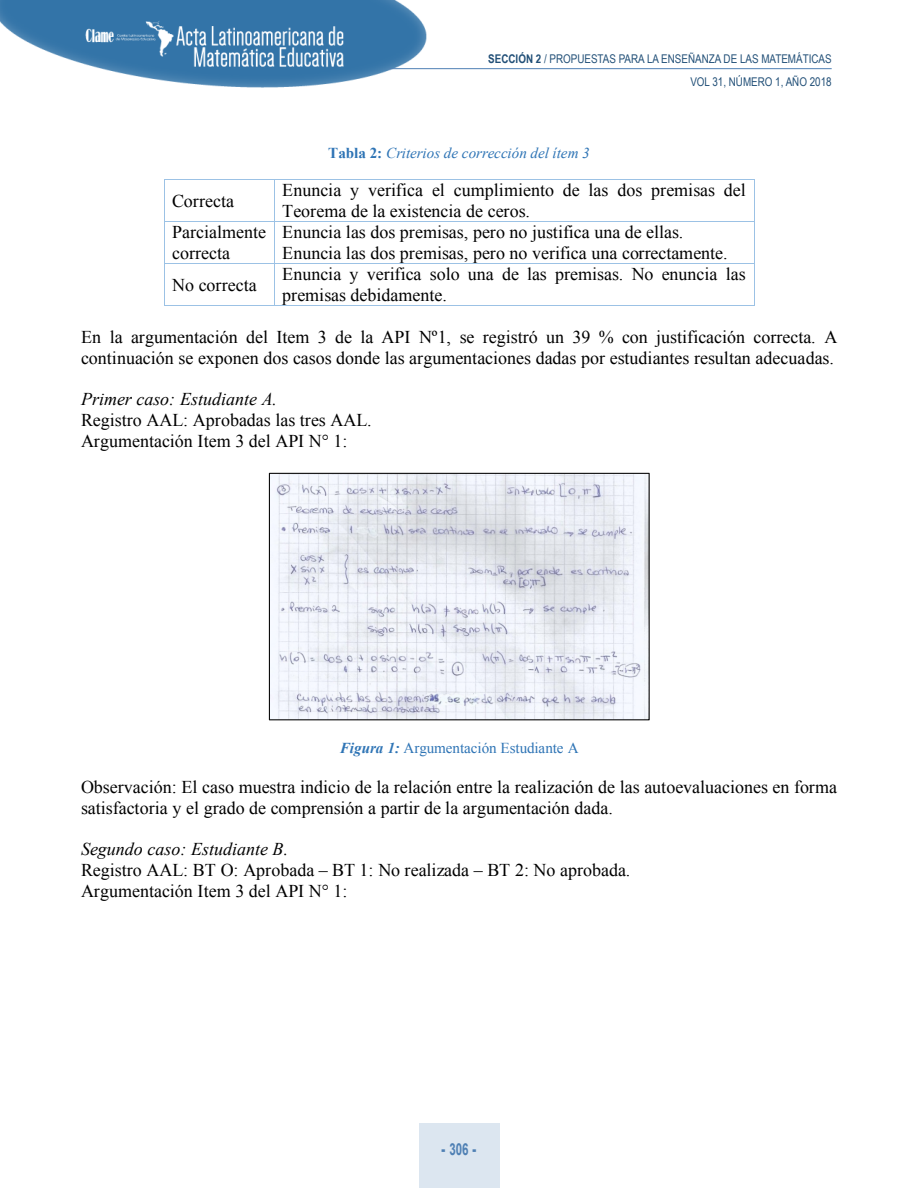
<style>
.page{position:relative;width:918px;height:1188px;background:#fff}
.page>*{position:absolute;margin:0;border:0;box-sizing:border-box;transform-origin:0 0}
.t1{font:18px/20.5px "Times New Roman";color:#000}
.t2{font:italic 18px "Times New Roman";color:#000}
.t3{font:700 16.5px "Arial";color:#4f80b4;scale:.7 1}
.t4{font:italic 15.15px "Times New Roman";color:#2e74b5}
.t5{font:15.15px "Times New Roman";color:#2e74b5}
.t6{font:12px/23px "Arial Narrow";color:#214f77;text-align:right}
.s1{font-weight:700}
.s2{font-weight:700;font-style:normal}
.s3{font-weight:700;font-style:italic}
.s4{font-weight:900}
</style>
<div class="page">
<img style="left:0;top:0;width:435px;height:88px">
<hr style="left:389px;top:68px;width:443px;height:1px;background:#4f80b4">
<div style="left:419px;top:1123px;width:80px;height:65px;background:#dce6f0"></div>
<hr style="left:165px;top:179px;width:109px;height:1px;background:#9cc2e5">
<hr style="left:275px;top:179px;width:479px;height:1px;background:#9cc2e5">
<hr style="left:164px;top:180px;width:1px;height:41px;background:#9cc2e5">
<hr style="left:274px;top:180px;width:1px;height:41px;background:#9cc2e5">
<hr style="left:754px;top:180px;width:1px;height:41px;background:#9cc2e5">
<hr style="left:165px;top:221px;width:109px;height:1px;background:#9cc2e5">
<hr style="left:275px;top:221px;width:479px;height:1px;background:#9cc2e5">
<hr style="left:164px;top:222px;width:1px;height:41px;background:#9cc2e5">
<hr style="left:274px;top:222px;width:1px;height:41px;background:#9cc2e5">
<hr style="left:754px;top:222px;width:1px;height:41px;background:#9cc2e5">
<hr style="left:165px;top:263px;width:109px;height:1px;background:#9cc2e5">
<hr style="left:275px;top:263px;width:479px;height:1px;background:#9cc2e5">
<hr style="left:164px;top:264px;width:1px;height:41px;background:#9cc2e5">
<hr style="left:165px;top:305px;width:109px;height:1px;background:#9cc2e5">
<hr style="left:274px;top:264px;width:1px;height:41px;background:#9cc2e5">
<hr style="left:275px;top:305px;width:479px;height:1px;background:#9cc2e5">
<hr style="left:754px;top:264px;width:1px;height:41px;background:#9cc2e5">
<img style="left:271px;top:475px;width:377px;height:243px">
<div style="left:269px;top:473px;width:381px;height:247px;border:1px solid #0d0d0d"></div>
<p class="t6" style="left:488px;top:47px;width:345px"><span class="s1">SECCIÓN 2</span> / PROPUESTAS PARA LA ENSEÑANZA DE LAS MATEMÁTICAS<br>VOL 31, NÚMERO 1, AÑO 2018</p>
<p class="t4" style="left:328px;top:145px;width:263px"><span class="s2">Tabla 2:</span> Criterios de corrección del ítem 3</p>
<p class="t1" style="left:172px;top:190px;width:63px">Correcta</p>
<p class="t1" style="left:282px;top:180px;width:465px">Enuncia y verifica el cumplimiento de las dos premisas del<br>Teorema de la existencia de ceros.</p>
<p class="t1" style="left:172px;top:222px;width:96px">Parcialmente correcta</p>
<p class="t1" style="left:282px;top:222px;width:447px">Enuncia las dos premisas, pero no justifica una de ellas.<br>Enuncia las dos premisas, pero no verifica una correctamente.</p>
<p class="t1" style="left:172px;top:275px;width:86px">No correcta</p>
<p class="t1" style="left:282px;top:264px;width:465px">Enuncia y verifica solo una de las premisas. No enuncia las premisas debidamente.</p>
<p class="t1" style="left:81px;top:327px;width:758px">En la argumentación del Item 3 de la API Nº1, se registró un 39 % con justificación correcta. A continuación se exponen dos casos donde las argumentaciones dadas por estudiantes resultan adecuadas.</p>
<p class="t2" style="left:81px;top:389px;width:198px">Primer caso: Estudiante A.</p>
<p class="t1" style="left:81px;top:410px;width:292px">Registro AAL: Aprobadas las tres AAL.<br>Argumentación Item 3 del API N° 1:</p>
<p class="t5" style="left:340px;top:739px;width:240px"><span class="s3">Figura 1:</span> Argumentación Estudiante A</p>
<p class="t1" style="left:81px;top:777px;width:758px">Observación: El caso muestra indicio de la relación entre la realización de las autoevaluaciones en forma satisfactoria y el grado de comprensión a partir de la argumentación dada.</p>
<p class="t2" style="left:81px;top:839px;width:209px">Segundo caso: Estudiante B.</p>
<p class="t1" style="left:81px;top:859px;width:551px">Registro AAL: BT O: Aprobada – BT 1: No realizada – BT 2: No aprobada.<br>Argumentación Item 3 del API N° 1:</p>
<p class="t3" style="left:442px;top:1140px;width:51px"><span class="s4">-</span> 306 <span class="s4">-</span></p>
</div>
